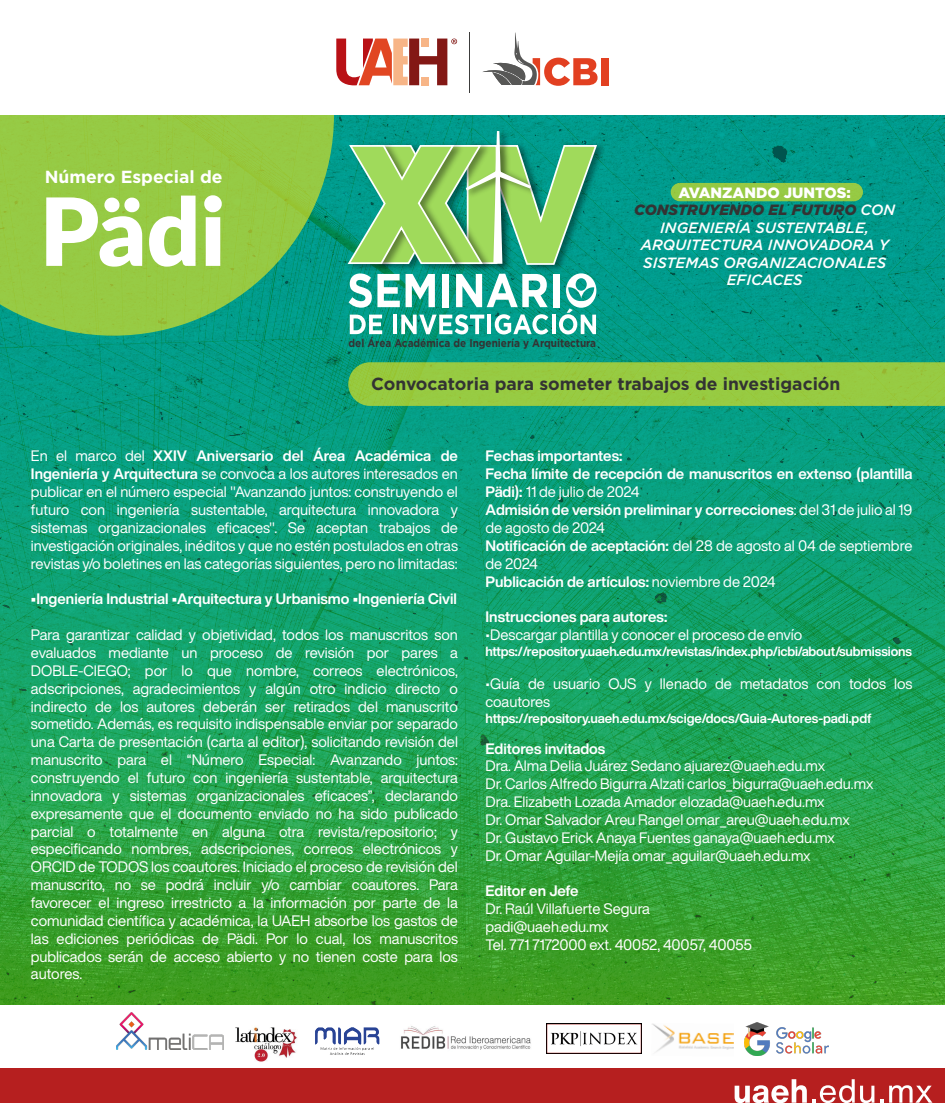
<style>
.page{position:relative;width:945px;height:1103px;background:#fff}
.page>*{position:absolute;margin:0;border:0;box-sizing:border-box;transform-origin:0 0}
.t1{font:700 17.5px "Gotham";color:#333}
.t2{font:700 17.5px "Gotham";color:#fff}
.t3{font:14.88px/17.8px "Helvetica Now Display";color:#fff}
.t4{font:700 14.88px/17.8px "Helvetica Now Display";color:#fff}
.t5{font:italic 500 14.88px/17.5px "Gotham";color:#fff;text-align:center}
.t6{font:700 13.12px "Helvetica Now Display";letter-spacing:-.01em;color:#fff}
.t7{font:700 11.29px "Gotham";color:#333;scale:.88 1}
.s1{font-weight:900;font-style:normal}
.s2{font-weight:900;color:#333}
.s3{font-weight:700}
.s4{font-weight:400}
</style>
<div class="page">
<img style="left:0;top:115px;width:945px;height:889px">
<div style="left:671px;top:183px;width:192px;height:18px;background:#96ca44;border-radius:9px"></div>
<svg style="left:0;top:115px;width:334px;height:221px;fill:#96ca44"></svg>
<div style="left:0;top:1068px;width:945px;height:34px;background:#b61f1f"></div>
<svg style="left:735px;top:1079px;width:139px;height:23px"></svg>
<svg style="left:880px;top:1085px;width:52px;height:17px"></svg>
<img style="left:401px;top:1026px;width:130px;height:24px">
<img style="left:652px;top:1023px;width:82px;height:29px">
<img style="left:547px;top:1023px;width:94px;height:30px">
<img style="left:315px;top:1027px;width:65px;height:28px">
<img style="left:235px;top:1027px;width:62px;height:35px">
<img style="left:744px;top:1022px;width:85px;height:33px">
<img style="left:116px;top:1012px;width:108px;height:37px">
<svg style="left:46px;top:197px;width:96px;height:70px"></svg>
<svg style="left:149px;top:195px;width:47px;height:72px"></svg>
<svg style="left:204px;top:195px;width:18px;height:71px"></svg>
<svg style="left:336px;top:39px;width:121px;height:46px"></svg>
<hr style="left:469px;top:33px;width:1px;height:60px;background:#3c3c3b">
<div style="left:601px;top:58px;width:8px;height:27px;background:#e24021"></div>
<svg style="left:483px;top:33px;width:115px;height:53px"></svg>
<img style="left:543px;top:140px;width:67px;height:135px">
<img style="left:345px;top:140px;width:118px;height:134px">
<svg style="left:349px;top:273px;width:51px;height:35px"></svg>
<svg style="left:406px;top:274px;width:29px;height:33px"></svg>
<div style="left:442px;top:274px;width:7px;height:33px;background:#fff"></div>
<svg style="left:456px;top:274px;width:92px;height:33px"></svg>
<div style="left:553px;top:274px;width:6px;height:33px;background:#fff"></div>
<svg style="left:350px;top:314px;width:32px;height:20px"></svg>
<hr style="left:393px;top:314px;width:4px;height:20px;background:#fff">
<svg style="left:401px;top:314px;width:83px;height:20px"></svg>
<hr style="left:487px;top:314px;width:4px;height:20px;background:#fff">
<svg style="left:495px;top:314px;width:53px;height:20px"></svg>
<hr style="left:552px;top:314px;width:3px;height:20px;background:#fff">
<svg style="left:559px;top:273px;width:37px;height:61px"></svg>
<img style="left:463px;top:126px;width:80px;height:148px">
<svg style="left:346px;top:131px;width:252px;height:135px"></svg>
<svg style="left:348px;top:362px;width:597px;height:44px"></svg>
<p class="t2" style="left:45px;top:165px;width:179px">Número Especial de</p>
<p class="t5" style="left:634px;top:183px;width:263px"><span class="s1">AVANZANDO JUNTOS:<br></span><span class="s2">CONSTRUYENDO EL FUTURO</span> CON<br>INGENIERÍA SUSTENTABLE,<br>ARQUITECTURA INNOVADORA Y<br>SISTEMAS ORGANIZACIONALES<br>EFICACES</p>
<p class="t7" style="left:349px;top:335px;width:283px">del Área Académica de Ingeniería y Arquitectura</p>
<p class="t1" style="left:371px;top:372px;width:471px">Convocatoria para someter trabajos de investigación</p>
<p class="t3" style="left:31px;top:447px;width:429px;text-align:justify">En el marco del <span class="s3">XXIV Aniversario del Área Académica de Ingeniería y Arquitectura</span> se convoca a los autores interesados en publicar en el número especial "Avanzando juntos: construyendo el futuro con ingeniería sustentable, arquitectura innovadora y sistemas organizacionales eficaces". Se aceptan trabajos de investigación originales, inéditos y que no estén postulados en otras revistas y/o boletines en las categorías siguientes, pero no limitadas:</p>
<p class="t4" style="left:31px;top:590px;width:427px">•Ingeniería Industrial •Arquitectura y Urbanismo •Ingeniería Civil</p>
<p class="t3" style="left:31px;top:625px;width:429px;text-align:justify">Para garantizar calidad y objetividad, todos los manuscritos son evaluados mediante un proceso de revisión por pares a DOBLE-CIEGO; por lo que nombre, correos electrónicos, adscripciones, agradecimientos y algún otro indicio directo o indirecto de los autores deberán ser retirados del manuscrito sometido. Además, es requisito indispensable enviar por separado una Carta de presentación (carta al editor), solicitando revisión del manuscrito para el “Número Especial: Avanzando juntos: construyendo el futuro con ingeniería sustentable, arquitectura innovadora y sistemas organizacionales eficaces”, declarando expresamente que el documento enviado no ha sido publicado parcial o totalmente en alguna otra revista/repositorio; y especificando nombres, adscripciones, correos electrónicos y ORCID de TODOS los coautores. Iniciado el proceso de revisión del manuscrito, no se podrá incluir y/o cambiar coautores. Para favorecer el ingreso irrestricto a la información por parte de la comunidad científica y académica, la UAEH absorbe los gastos de las ediciones periódicas de Pädi. Por lo cual, los manuscritos publicados serán de acceso abierto y no tienen coste para los autores.</p>
<p class="t4" style="left:486px;top:447px;width:429px">Fechas importantes:<br>Fecha límite de recepción de manuscritos en extenso (plantilla Pädi): <span class="s4">11 de julio de 2024<br></span>Admisión de versión preliminar y correcciones<span class="s4">: del 31 de julio al 19 de agosto de 2024<br></span>Notificación de aceptación: <span class="s4">del 28 de agosto al 04 de septiembre de 2024<br></span>Publicación de artículos: <span class="s4">noviembre de 2024</span></p>
<p class="t4" style="left:486px;top:608px;width:183px">Instrucciones para autores:</p>
<p class="t3" style="left:486px;top:625px;width:318px">•Descargar plantilla y conocer el proceso de envío</p>
<p class="t6" style="left:486px;top:642px;width:428px">https://repository.uaeh.edu.mx/revistas/index.php/icbi/about/submissions</p>
<p class="t3" style="left:486px;top:675px;width:428px">•Guía de usuario OJS y llenado de metadatos con todos los coautores</p>
<p class="t6" style="left:486px;top:709px;width:388px">https://repository.uaeh.edu.mx/scige/docs/Guia-Autores-padi.pdf</p>
<p class="t4" style="left:486px;top:739px;width:121px">Editores invitados</p>
<p class="t3" style="left:486px;top:757px;width:389px">Dra. Alma Delia Juárez Sedano ajuarez@uaeh.edu.mx<br>Dr. Carlos Alfredo Bigurra Alzati carlos_bigurra@uaeh.edu.mx Dra. Elizabeth Lozada Amador elozada@uaeh.edu.mx<br>Dr. Omar Salvador Areu Rangel omar_areu@uaeh.edu.mx<br>Dr. Gustavo Erick Anaya Fuentes ganaya@uaeh.edu.mx<br>Dr. Omar Aguilar-Mejía omar_aguilar@uaeh.edu.mx</p>
<p class="t4" style="left:486px;top:882px;width:95px">Editor en Jefe</p>
<p class="t3" style="left:486px;top:900px;width:268px">Dr. Raúl Villafuerte Segura padi@uaeh.edu.mx<br>Tel. 771 7172000 ext. 40052, 40057, 40055</p>
</div>
